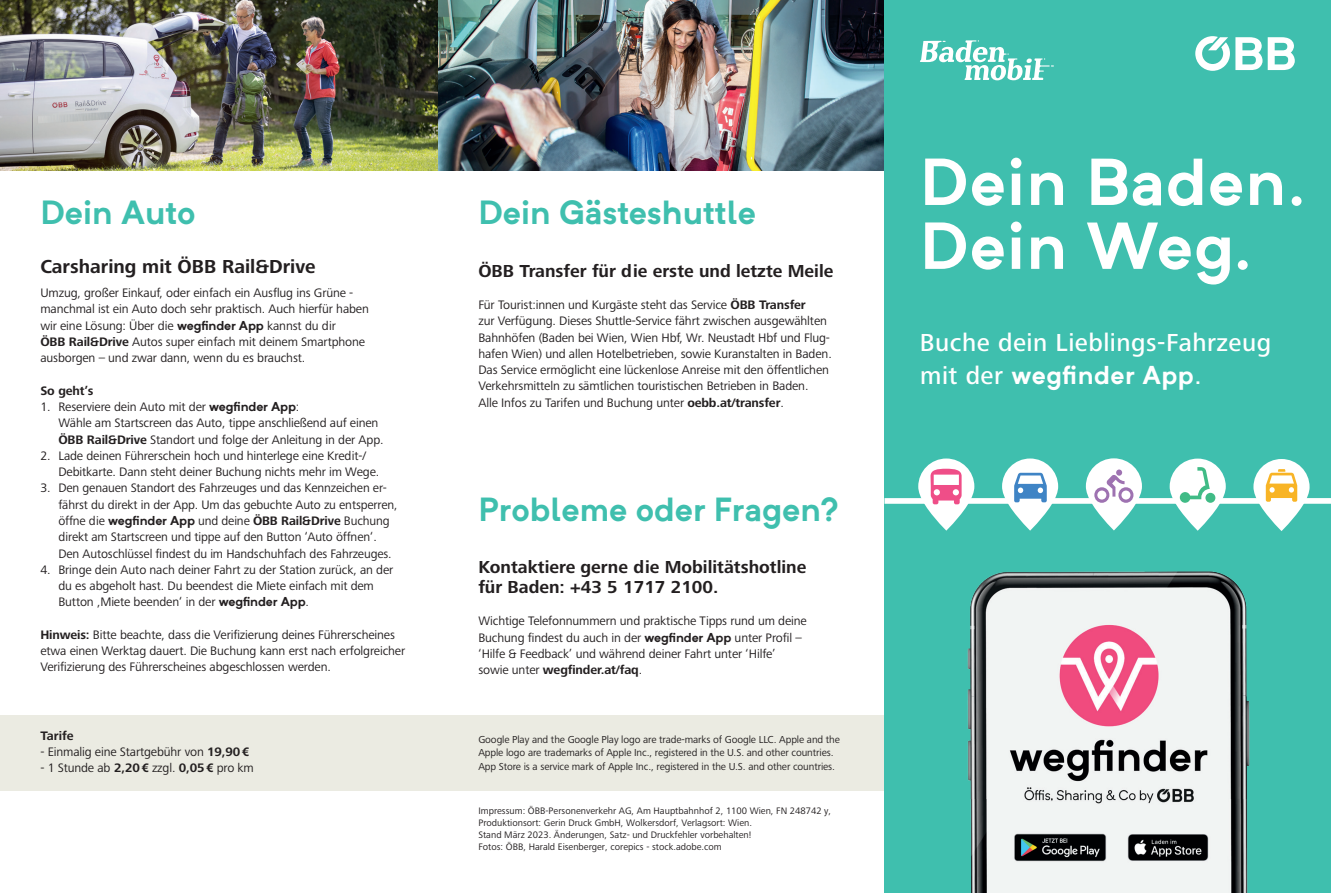
<style>
.page{position:relative;width:1331px;height:893px;background:#fff}
.page>*{position:absolute;margin:0;border:0;box-sizing:border-box;transform-origin:0 0}
.t1{font:700 65.25px/63.9px "Formatif Std";letter-spacing:.02em;color:#fff}
.t2{font:700 33px "Formatif Std";color:#3fbfae}
.t3{font:500 25.5px "Frutiger Next Pro";letter-spacing:.02em;color:#fff}
.t4{font:700 25.5px "Formatif Std";letter-spacing:.02em;color:#fff}
.t5{font:700 19.5px "Frutiger Next Pro";color:#231f20}
.t6{font:700 18px/19.5px "Frutiger Next Pro";color:#231f20}
.t7{font:12.75px/16.2px "Frutiger Next Pro";letter-spacing:-.01em;color:#231f20}
.t8{font:700 12.75px "Frutiger Next Pro";letter-spacing:-.01em;color:#231f20}
.t9{font:10.5px/13.5px "Frutiger Next Pro";letter-spacing:-.01em;color:#231f20}
.t10{font:9.75px/12px "Frutiger Next Pro";color:#231f20}
.s1{font-family:"Formatif Std";font-weight:700}
.s2{font-weight:700}
.s3{font-family:"Frutiger Next Pro";font-weight:500}
</style>
<div class="page">
<div style="left:0;top:715px;width:884px;height:75px;background:#ebebe2"></div>
<img style="left:438px;top:0;width:446px;height:170px">
<div style="left:884px;top:0;width:447px;height:893px;background:#3fbfae"></div>
<svg style="left:920px;top:40px;width:134px;height:40px"></svg>
<svg style="left:1268px;top:37px;width:27px;height:33px"></svg>
<svg style="left:1195px;top:36px;width:67px;height:35px"></svg>
<div style="left:884px;top:498px;width:447px;height:6px;background:#fff"></div>
<img style="left:967px;top:571px;width:283px;height:322px">
<svg style="left:918px;top:458px;width:56px;height:73px;fill:#fff"></svg>
<svg style="left:930px;top:469px;width:32px;height:35px"></svg>
<svg style="left:1002px;top:458px;width:56px;height:73px;fill:#fff"></svg>
<svg style="left:1014px;top:473px;width:33px;height:29px"></svg>
<svg style="left:1086px;top:458px;width:56px;height:72px;fill:#fff"></svg>
<svg style="left:1094px;top:469px;width:39px;height:34px"></svg>
<svg style="left:1170px;top:459px;width:56px;height:72px;fill:#fff"></svg>
<svg style="left:1180px;top:467px;width:35px;height:36px"></svg>
<svg style="left:1253px;top:459px;width:56px;height:72px;fill:#fff"></svg>
<svg style="left:1266px;top:469px;width:31px;height:33px"></svg>
<img style="left:0;top:0;width:438px;height:170px">
<h2 class="t2" style="left:40px;top:190px;width:157px">Dein Auto</h2>
<h3 class="t5" style="left:40px;top:256px;width:277px">Carsharing mit ÖBB Rail&amp;Drive</h3>
<p class="t7" style="left:40px;top:285px;width:330px">Umzug, großer Einkauf, oder einfach ein Ausflug ins Grüne - manchmal ist ein Auto doch sehr praktisch. Auch hierfür haben wir eine Lösung: Über die <span class="s1">wegfinder App</span> kannst du dir<br><span class="s2">ÖBB Rail&amp;Drive</span> Autos super einfach mit deinem Smartphone ausborgen – und zwar dann, wenn du es brauchst.</p>
<p class="t8" style="left:40px;top:383px;width:54px">So geht’s</p>
<p class="t7" style="left:58px;top:399px;width:327px;text-indent:-18px">1. Reserviere dein Auto mit der <span class="s1">wegfinder App</span>:<br>Wähle am Startscreen das Auto, tippe anschließend auf einen<br><span class="s2">ÖBB Rail&amp;Drive</span> Standort und folge der Anleitung in der App.</p>
<p class="t7" style="left:58px;top:447px;width:322px;text-indent:-18px">2. Lade deinen Führerschein hoch und hinterlege eine Kredit-/<br>Debitkarte. Dann steht deiner Buchung nichts mehr im Wege.</p>
<p class="t7" style="left:58px;top:480px;width:341px;text-indent:-18px">3. Den genauen Standort des Fahrzeuges und das Kennzeichen er&shy;fährst du direkt in der App. Um das gebuchte Auto zu entsperren, öffne die <span class="s1">wegfinder App</span> und deine <span class="s2">ÖBB Rail&amp;Drive</span> Buchung direkt am Startscreen und tippe auf den Button ‘Auto öffnen‘.<br>Den Autoschlüssel findest du im Handschuhfach des Fahrzeuges.</p>
<p class="t7" style="left:58px;top:561px;width:336px;text-indent:-18px">4. Bringe dein Auto nach deiner Fahrt zu der Station zurück, an der du es abgeholt hast. Du beendest die Miete einfach mit dem<br>Button ‚Miete beenden‘ in der <span class="s1">wegfinder App</span>.</p>
<p class="t7" style="left:40px;top:627px;width:366px"><span class="s2">Hinweis:</span> Bitte beachte, dass die Verifizierung deines Führerscheines etwa einen Werktag dauert. Die Buchung kann erst nach erfolgreicher<br>Verifizierung des Führerscheines abgeschlossen werden.</p>
<p class="t8" style="left:40px;top:728px;width:35px">Tarife</p>
<p class="t7" style="left:40px;top:744px;width:210px">- Einmalig eine Startgebühr von <span class="s2">19,90€</span></p>
<p class="t7" style="left:40px;top:760px;width:215px">- 1 Stunde ab <span class="s2">2,20€</span> zzgl. <span class="s2">0,05€</span> pro km</p>
<h2 class="t2" style="left:478px;top:190px;width:279px">Dein Gästeshuttle</h2>
<h3 class="t6" style="left:478px;top:261px;width:356px">ÖBB Transfer für die erste und letzte Meile</h3>
<p class="t7" style="left:478px;top:297px;width:355px">Für Tourist:innen und Kurgäste steht das Service <span class="s2">ÖBB Transfer<br></span>zur Verfügung. Dieses Shuttle-Service fährt zwischen ausgewählten Bahnhöfen (Baden bei Wien, Wien Hbf, Wr. Neustadt Hbf und Flug&shy;hafen Wien) und allen Hotelbetrieben, sowie Kuranstalten in Baden.<br>Das Service ermöglicht eine lückenlose Anreise mit den öffentlichen Verkehrsmitteln zu sämtlichen touristischen Betrieben in Baden.<br>Alle Infos zu Tarifen und Buchung unter <span class="s2">oebb.at/transfer</span>.</p>
<h2 class="t2" style="left:478px;top:487px;width:363px">Probleme oder Fragen?</h2>
<h3 class="t6" style="left:478px;top:557px;width:329px">Kontaktiere gerne die Mobilitätshotline für Baden: +43 5 1717 2100.</h3>
<p class="t7" style="left:478px;top:613px;width:330px">Wichtige Telefonnummern und praktische Tipps rund um deine Buchung findest du auch in der <span class="s1">wegfinder App</span> unter Profil – ‘Hilfe &amp; Feedback’ und während deiner Fahrt unter ‘Hilfe’ sowie unter <span class="s2">wegfinder.at/faq</span>.</p>
<p class="t9" style="left:478px;top:733px;width:363px">Google Play and the Google Play logo are trade-marks of Google LLC. Apple and the<br>Apple logo are trademarks of Apple Inc., registered in the U.S. and other countries.<br>App Store is a service mark of Apple Inc., registered in the U.S. and other countries.</p>
<p class="t10" style="left:478px;top:805px;width:354px">Impressum: ÖBB-Personenverkehr AG, Am Hauptbahnhof 2, 1100 Wien, FN 248742 y, Produktionsort: Gerin Druck GmbH, Wolkersdorf, Verlagsort: Wien.<br>Stand März 2023. Änderungen, Satz- und Druckfehler vorbehalten!<br>Fotos: ÖBB, Harald Eisenberger, corepics - stock.adobe.com</p>
<h1 class="t1" style="left:920px;top:148px;width:387px">Dein Baden.<br>Dein Weg.</h1>
<h3 class="t3" style="left:920px;top:328px;width:353px">Buche dein Lieblings-Fahrzeug</h3>
<h3 class="t4" style="left:920px;top:357px;width:283px"><span class="s3">mit der</span> wegfinder App<span class="s3">.</span></h3>
</div>
